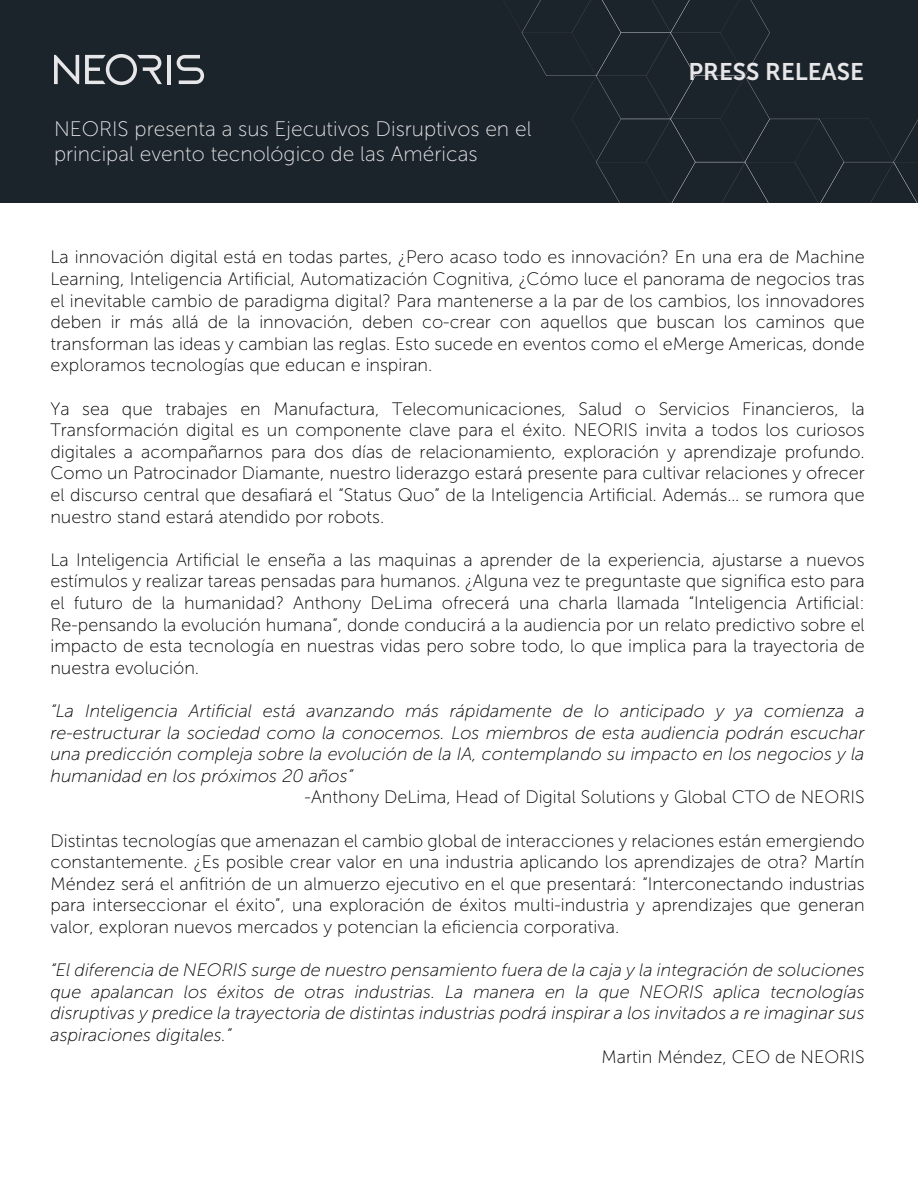
<style>
.page{position:relative;width:918px;height:1188px;background:#fff}
.page>*{position:absolute;margin:0;border:0;box-sizing:border-box;transform-origin:0 0}
.t1{font:24px "Museo Sans 700";color:#e7e6e8}
.t2{font:21px/25.2px "Museo Sans 100";color:#e7e6e8}
.t3{font:18px/21.6px "Museo Sans 100";color:#000;text-align:justify}
.t4{font:italic 18px/21.6px "Museo Sans 100";color:#000;text-align:justify}
</style>
<div class="page">
<div style="left:0;top:0;width:918px;height:203px;background:#1b242a"></div>
<svg style="left:503px;top:0;width:415px;height:203px"></svg>
<hr style="left:167px;top:55px;width:4px;height:29px;background:#e7e6e8">
<svg style="left:54px;top:55px;width:25px;height:29px"></svg>
<svg style="left:177px;top:55px;width:27px;height:29px"></svg>
<svg style="left:85px;top:54px;width:77px;height:31px"></svg>
<p class="t2" style="left:54px;top:116px;width:479px">NEORIS presenta a sus Ejecutivos Disruptivos en el principal evento tecnológico de las Américas</p>
<h1 class="t1" style="left:689px;top:58px;width:177px">PRESS RELEASE</h1>
<p class="t3" style="left:50px;top:247px;width:816px">La innovación digital está en todas partes, ¿Pero acaso todo es innovación? En una era de Machine Learning, Inteligencia Artificial, Automatización Cognitiva, ¿Cómo luce el panorama de negocios tras el inevitable cambio de paradigma digital? Para mantenerse a la par de los cambios, los innovadores deben ir más allá de la innovación, deben co-crear con aquellos que buscan los caminos que transforman las ideas y cambian las reglas. Esto sucede en eventos como el eMerge Americas, donde exploramos tecnologías que educan e inspiran.</p>
<p class="t3" style="left:50px;top:398px;width:816px">Ya sea que trabajes en Manufactura, Telecomunicaciones, Salud o Servicios Financieros, la Transformación digital es un componente clave para el éxito. NEORIS invita a todos los curiosos digitales a acompañarnos para dos días de relacionamiento, exploración y aprendizaje profundo.<br>Como un Patrocinador Diamante, nuestro liderazgo estará presente para cultivar relaciones y ofrecer el discurso central que desafiará el “Status Quo” de la Inteligencia Artificial. Además… se rumora que nuestro stand estará atendido por robots.</p>
<p class="t3" style="left:50px;top:549px;width:816px">La Inteligencia Artificial le enseña a las maquinas a aprender de la experiencia, ajustarse a nuevos estímulos y realizar tareas pensadas para humanos. ¿Alguna vez te preguntaste que significa esto para el futuro de la humanidad? Anthony DeLima ofrecerá una charla llamada “Inteligencia Artificial:<br>Re-pensando la evolución humana”, donde conducirá a la audiencia por un relato predictivo sobre el impacto de esta tecnología en nuestras vidas pero sobre todo, lo que implica para la trayectoria de nuestra evolución.</p>
<p class="t4" style="left:50px;top:700px;width:816px">“La Inteligencia Artificial está avanzando más rápidamente de lo anticipado y ya comienza a re-estructurar la sociedad como la conocemos. Los miembros de esta audiencia podrán escuchar una predicción compleja sobre la evolución de la IA, contemplando su impacto en los negocios y la humanidad en los próximos 20 años”</p>
<p class="t3" style="left:305px;top:787px;width:562px">-Anthony DeLima, Head of Digital Solutions y Global CTO de NEORIS</p>
<p class="t3" style="left:50px;top:830px;width:816px">Distintas tecnologías que amenazan el cambio global de interacciones y relaciones están emergiendo constantemente. ¿Es posible crear valor en una industria aplicando los aprendizajes de otra? Martín Méndez será el anfitrión de un almuerzo ejecutivo en el que presentará: “Interconectando industrias para interseccionar el éxito”, una exploración de éxitos multi-industria y aprendizajes que generan valor, exploran nuevos mercados y potencian la eficiencia corporativa.</p>
<p class="t4" style="left:50px;top:959px;width:816px">“El diferencia de NEORIS surge de nuestro pensamiento fuera de la caja y la integración de soluciones que apalancan los éxitos de otras industrias. La manera en la que NEORIS aplica tecnologías disruptivas y predice la trayectoria de distintas industrias podrá inspirar a los invitados a re imaginar sus aspiraciones digitales.”</p>
<p class="t3" style="left:602px;top:1046px;width:265px">Martin Méndez, CEO de NEORIS</p>
</div>
